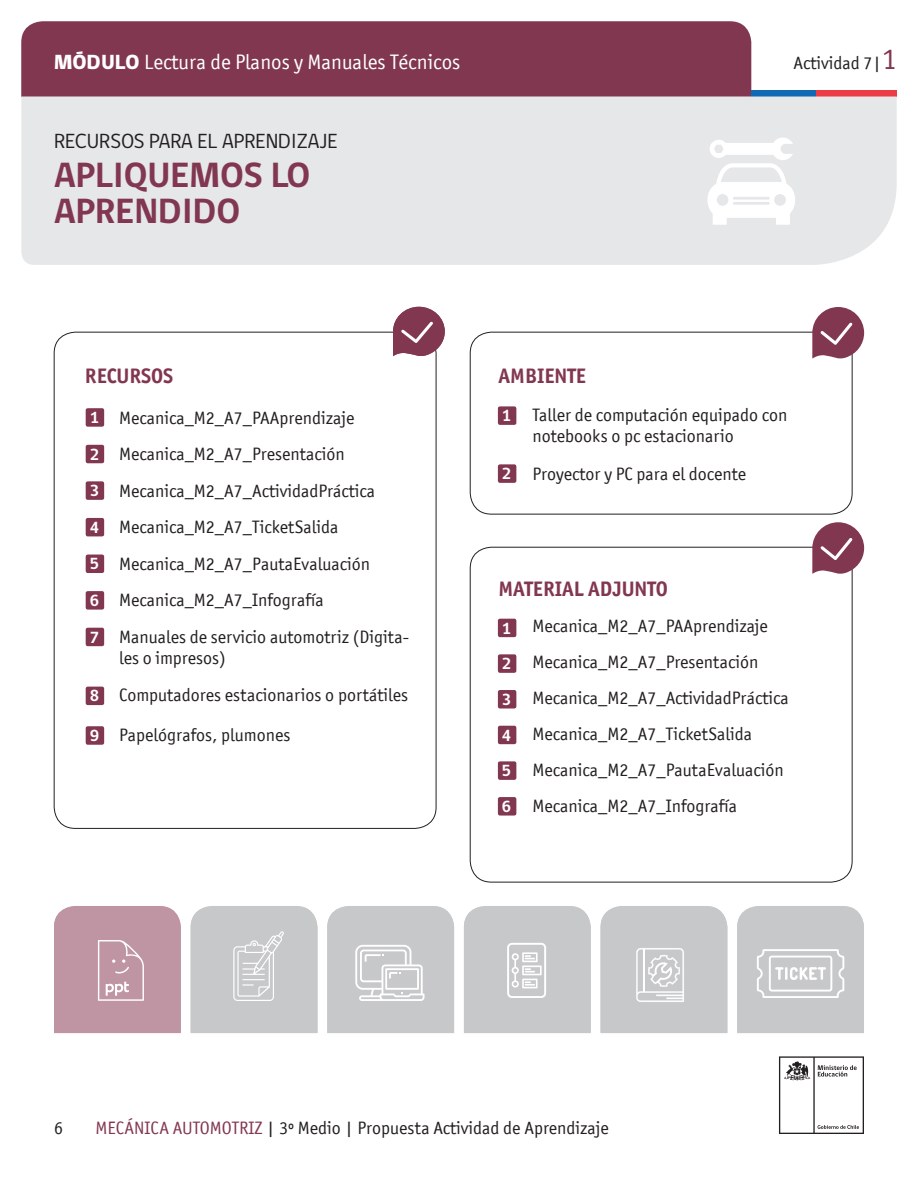
<style>
.page{position:relative;width:918px;height:1188px;background:#fff}
.page>*{position:absolute;margin:0;border:0;box-sizing:border-box;transform-origin:0 0}
.t1{font:700 36px/36px "gob CL";color:#823751}
.t2{font:21px "Officina San ITC";color:#fff}
.t3{font:700 21px "Officina San ITC";color:#823751}
.t4{font:21px "gob CL";color:#231f20}
.t5{font:18px/21.6px "Officina San ITC";color:#231f20}
.t6{font:700 16.5px "gob CL";color:#fff}
.s1{font-family:"gob CL";font-weight:800}
.s2{font-size:30px;color:#823751}
.s3{color:#823751}
</style>
<div class="page">
<svg style="left:779px;top:1056px;width:85px;height:78px"></svg>
<div style="left:21px;top:21px;width:730px;height:76px;background:#823751"></div>
<div style="left:751px;top:90px;width:65px;height:7px;background:#0f69b4"></div>
<div style="left:816px;top:90px;width:81px;height:7px;background:#eb3c46"></div>
<div style="left:21px;top:97px;width:876px;height:168px;background:#e6e7e9"></div>
<svg style="left:707px;top:138px;width:88px;height:87px"></svg>
<svg style="left:191px;top:906px;width:126px;height:127px;background:#cacbcc"></svg>
<div style="left:54px;top:906px;width:127px;height:127px;background:#bf95a4"></div>
<svg style="left:327px;top:906px;width:127px;height:127px;background:#cbccce"></svg>
<div style="left:464px;top:906px;width:127px;height:127px;background:#c7c8ca"></div>
<div style="left:507px;top:943px;width:39px;height:55px;border:2px solid #fff;border-radius:4px"></div>
<div style="left:498px;top:619px;width:18px;height:18px;background:#823751;border-radius:2px"></div>
<div style="left:498px;top:654px;width:18px;height:19px;background:#823751;border-radius:2px"></div>
<div style="left:498px;top:690px;width:18px;height:19px;background:#823751;border-radius:2px"></div>
<div style="left:498px;top:726px;width:18px;height:18px;background:#823751;border-radius:2px"></div>
<div style="left:498px;top:761px;width:18px;height:19px;background:#823751;border-radius:2px"></div>
<div style="left:498px;top:797px;width:18px;height:19px;background:#823751;border-radius:2px"></div>
<svg style="left:812px;top:522px;width:52px;height:53px"></svg>
<svg style="left:393px;top:307px;width:52px;height:51px"></svg>
<svg style="left:737px;top:906px;width:127px;height:127px;background:#cbccce"></svg>
<svg style="left:601px;top:906px;width:126px;height:127px;background:#cacbcd"></svg>
<hr style="left:643px;top:949px;width:1px;height:43px;background:#fff">
<div style="left:470px;top:332px;width:383px;height:183px;border:1px solid #231f20;border-radius:21px"></div>
<svg style="left:812px;top:307px;width:52px;height:53px"></svg>
<div style="left:498px;top:406px;width:18px;height:19px;background:#823751;border-radius:2px"></div>
<div style="left:498px;top:464px;width:18px;height:19px;background:#823751;border-radius:2px"></div>
<div style="left:86px;top:408px;width:18px;height:19px;background:#823751;border-radius:2px"></div>
<div style="left:86px;top:445px;width:18px;height:18px;background:#823751;border-radius:2px"></div>
<div style="left:86px;top:481px;width:18px;height:19px;background:#823751;border-radius:2px"></div>
<div style="left:86px;top:518px;width:18px;height:18px;background:#823751;border-radius:2px"></div>
<div style="left:86px;top:555px;width:18px;height:18px;background:#823751;border-radius:2px"></div>
<div style="left:86px;top:591px;width:18px;height:19px;background:#823751;border-radius:2px"></div>
<div style="left:86px;top:628px;width:18px;height:18px;background:#823751;border-radius:2px"></div>
<div style="left:86px;top:687px;width:18px;height:18px;background:#823751;border-radius:2px"></div>
<div style="left:86px;top:726px;width:18px;height:19px;background:#823751;border-radius:2px"></div>
<p class="t2" style="left:54px;top:50px;width:408px"><span class="s1">MÓDULO</span> Lectura de Planos y Manuales Técnicos</p>
<p class="t4" style="left:54px;top:127px;width:285px">RECURSOS PARA EL APRENDIZAJE</p>
<p class="t1" style="left:54px;top:158px;width:258px">APLIQUEMOS LO<br>APRENDIDO</p>
<p class="t5" style="left:794px;top:52px;width:105px">Actividad 7|<span class="s2">1</span></p>
<p class="t3" style="left:85px;top:363px;width:90px">RECURSOS</p>
<p class="t5" style="left:119px;top:407px;width:237px">Mecanica_M2_A7_PAAprendizaje</p>
<p class="t5" style="left:119px;top:443px;width:227px">Mecanica_M2_A7_Presentación</p>
<p class="t5" style="left:119px;top:480px;width:258px">Mecanica_M2_A7_ActividadPráctica</p>
<p class="t5" style="left:119px;top:516px;width:221px">Mecanica_M2_A7_TicketSalida</p>
<p class="t5" style="left:119px;top:553px;width:253px">Mecanica_M2_A7_PautaEvaluación</p>
<p class="t5" style="left:119px;top:589px;width:206px">Mecanica_M2_A7_Infografía</p>
<p class="t5" style="left:119px;top:626px;width:292px">Manuales de servicio automotriz (Digita&shy;les o impresos)</p>
<p class="t5" style="left:119px;top:684px;width:291px">Computadores estacionarios o portátiles</p>
<p class="t5" style="left:119px;top:724px;width:173px">Papelógrafos, plumones</p>
<p class="t6" style="left:90px;top:406px;width:11px">1</p>
<p class="t6" style="left:90px;top:443px;width:11px">2</p>
<p class="t6" style="left:90px;top:479px;width:11px">3</p>
<p class="t6" style="left:90px;top:516px;width:11px">4</p>
<p class="t6" style="left:90px;top:553px;width:11px">5</p>
<p class="t6" style="left:90px;top:589px;width:11px">6</p>
<p class="t6" style="left:90px;top:626px;width:11px">7</p>
<p class="t6" style="left:90px;top:685px;width:11px">8</p>
<p class="t6" style="left:90px;top:724px;width:11px">9</p>
<p class="t3" style="left:499px;top:363px;width:89px">AMBIENTE</p>
<p class="t5" style="left:533px;top:404px;width:256px">Taller de computación equipado con notebooks o pc estacionario</p>
<p class="t5" style="left:533px;top:463px;width:215px">Proyector y PC para el docente</p>
<p class="t6" style="left:502px;top:404px;width:11px">1</p>
<p class="t6" style="left:502px;top:462px;width:11px">2</p>
<p class="t3" style="left:499px;top:576px;width:171px">MATERIAL ADJUNTO</p>
<p class="t5" style="left:533px;top:615px;width:237px">Mecanica_M2_A7_PAAprendizaje</p>
<p class="t5" style="left:533px;top:651px;width:227px">Mecanica_M2_A7_Presentación</p>
<p class="t5" style="left:533px;top:687px;width:258px">Mecanica_M2_A7_ActividadPráctica</p>
<p class="t5" style="left:533px;top:723px;width:221px">Mecanica_M2_A7_TicketSalida</p>
<p class="t5" style="left:533px;top:759px;width:253px">Mecanica_M2_A7_PautaEvaluación</p>
<p class="t5" style="left:533px;top:795px;width:206px">Mecanica_M2_A7_Infografía</p>
<p class="t6" style="left:502px;top:617px;width:11px">1</p>
<p class="t6" style="left:502px;top:652px;width:11px">2</p>
<p class="t6" style="left:502px;top:688px;width:11px">3</p>
<p class="t6" style="left:502px;top:724px;width:11px">4</p>
<p class="t6" style="left:502px;top:759px;width:11px">5</p>
<p class="t6" style="left:502px;top:795px;width:11px">6</p>
<p class="t5" style="left:54px;top:1117px;width:10px">6</p>
<p class="t5" style="left:95px;top:1117px;width:515px"><span class="s3">MECÁNICA AUTOMOTRIZ</span> | 3º Medio | Propuesta Actividad de Aprendizaje</p>
</div>
